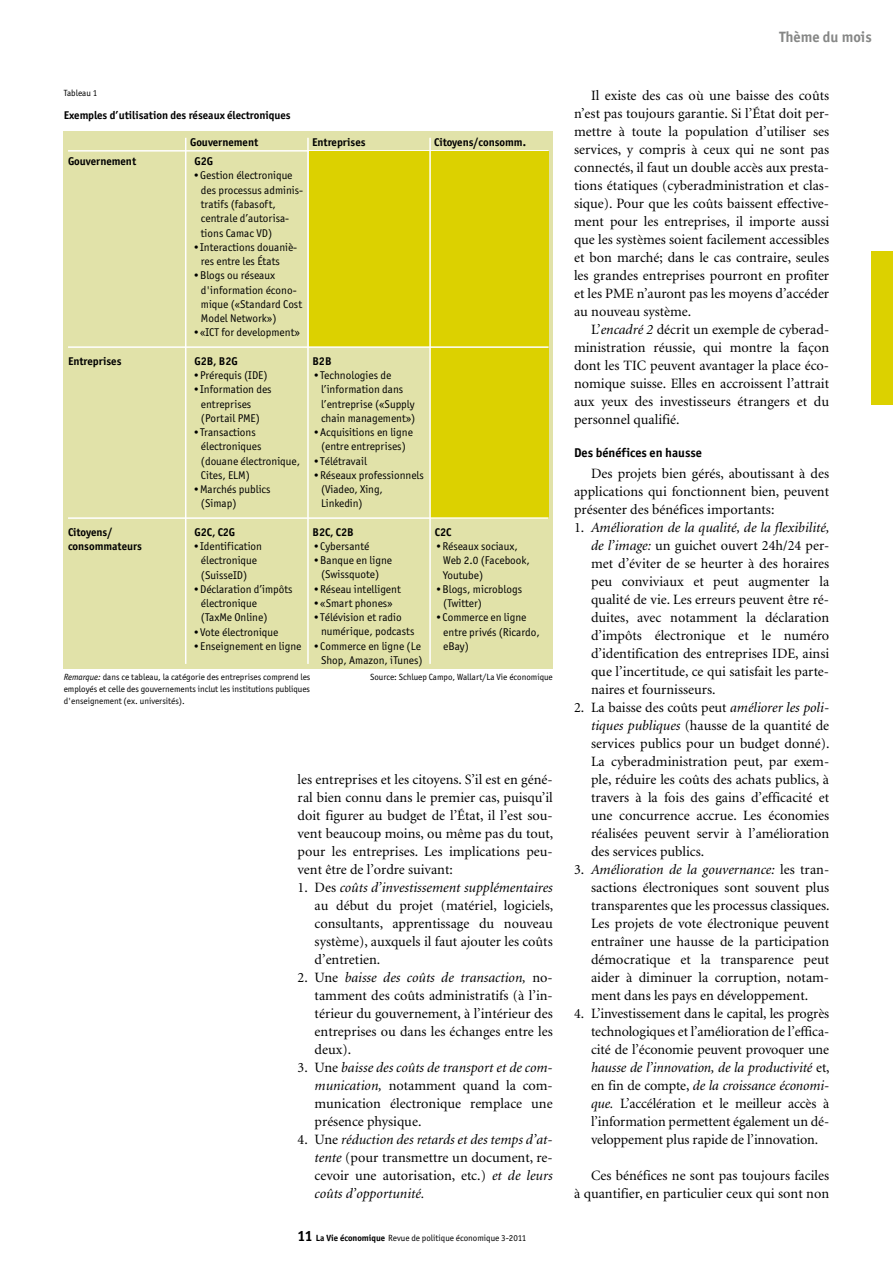
<style>
.page{position:relative;width:893px;height:1263px;background:#fff}
.page>*{position:absolute;margin:0;border:0;box-sizing:border-box;transform-origin:0 0}
.t1{font:700 15px "Officina San ITC";color:#868786}
.t2{font:14.25px/18px "Minion";color:#000;text-align:justify}
.t3{font:italic 14.25px/18px "Minion";color:#000;text-align:justify}
.t4{font:700 12.75px "Officina San ITC";color:#000}
.t5{font:11.25px/14.2px "Officina San ITC";color:#000}
.t6{font:700 11.25px/14.2px "Officina San ITC";color:#000}
.t7{font:9px/12px "Officina San ITC";color:#000}
.s1{font-style:italic}
.s2{font-style:normal}
.s3{font-weight:700;font-size:15px}
.s4{font-weight:700}
</style>
<div class="page">
<div style="left:872px;top:252px;width:21px;height:153px;background:#dcd100"></div>
<div style="left:64px;top:132px;width:489px;height:537px;background:#e1e2a9"></div>
<hr style="left:68px;top:150px;width:481px;height:2px;background:#fff">
<div style="left:309px;top:152px;width:240px;height:195px;background:#dcd100"></div>
<div style="left:430px;top:289px;width:119px;height:229px;background:#dcd100"></div>
<hr style="left:185px;top:138px;width:1px;height:526px;background:#fff">
<hr style="left:68px;top:346px;width:481px;height:2px;background:#fff">
<hr style="left:307px;top:138px;width:2px;height:526px;background:#fff">
<hr style="left:68px;top:517px;width:481px;height:2px;background:#fff">
<hr style="left:429px;top:138px;width:2px;height:526px;background:#fff">
<p class="t7" style="left:64px;top:87px;width:35px">Tableau 1</p>
<p class="t6" style="left:64px;top:108px;width:228px">Exemples d’utilisation des réseaux électroniques</p>
<p class="t6" style="left:190px;top:135px;width:70px">Gouvernement</p>
<p class="t6" style="left:312px;top:135px;width:55px">Entreprises</p>
<p class="t6" style="left:434px;top:135px;width:93px">Citoyens/consomm.</p>
<p class="t6" style="left:68px;top:154px;width:70px">Gouvernement</p>
<p class="t6" style="left:68px;top:354px;width:55px">Entreprises</p>
<p class="t6" style="left:68px;top:525px;width:75px">Citoyens/ consommateurs</p>
<p class="t6" style="left:195px;top:154px;width:20px">G2G</p>
<p class="t5" style="left:201px;top:168px;width:104px;text-indent:-9px">•Gestion électronique des processus adminis&shy;tratifs (fabasoft, centrale d’autorisa&shy;tions Camac VD)</p>
<p class="t5" style="left:201px;top:240px;width:98px;text-indent:-9px">•Interactions douaniè&shy;res entre les États</p>
<p class="t5" style="left:201px;top:268px;width:103px;text-indent:-9px">•Blogs ou réseaux d'information écono&shy;mique («Standard Cost<br>Model Network»)</p>
<p class="t5" style="left:192px;top:325px;width:109px">•«ICT for development»</p>
<p class="t6" style="left:195px;top:354px;width:45px">G2B, B2G</p>
<p class="t5" style="left:192px;top:368px;width:77px">•Prérequis (IDE)</p>
<p class="t5" style="left:201px;top:382px;width:72px;text-indent:-9px">•Information des entreprises (Portail PME)</p>
<p class="t5" style="left:201px;top:425px;width:101px;text-indent:-9px">•Transactions électroniques (douane électronique,<br>Cites, ELM)</p>
<p class="t5" style="left:201px;top:482px;width:71px;text-indent:-9px">•Marchés publics (Simap)</p>
<p class="t6" style="left:195px;top:525px;width:42px">G2C, C2G</p>
<p class="t5" style="left:192px;top:539px;width:71px;text-align:center">•Identification électronique (SuisseID)</p>
<p class="t5" style="left:201px;top:582px;width:93px;text-indent:-9px">•Déclaration d’impôts électronique<br>(TaxMe Online)</p>
<p class="t5" style="left:192px;top:625px;width:87px">•Vote électronique</p>
<p class="t5" style="left:192px;top:639px;width:111px">•Enseignement en ligne</p>
<p class="t6" style="left:313px;top:354px;width:20px">B2B</p>
<p class="t5" style="left:321px;top:368px;width:96px;text-indent:-9px">•Technologies de l’information dans l’entreprise («Supply chain management»)</p>
<p class="t5" style="left:313px;top:425px;width:102px;text-align:center">•Acquisitions en ligne (entre entreprises)</p>
<p class="t5" style="left:313px;top:454px;width:56px">•Télétravail</p>
<p class="t5" style="left:321px;top:468px;width:104px;text-indent:-9px">•Réseaux professionnels (Viadeo, Xing,<br>Linkedin)</p>
<p class="t6" style="left:313px;top:525px;width:43px">B2C, C2B</p>
<p class="t5" style="left:313px;top:539px;width:58px">•Cybersanté</p>
<p class="t5" style="left:313px;top:553px;width:81px;text-align:center">•Banque en ligne (Swissquote)</p>
<p class="t5" style="left:313px;top:582px;width:90px">•Réseau intelligent</p>
<p class="t5" style="left:313px;top:596px;width:82px">•«Smart phones»</p>
<p class="t5" style="left:321px;top:610px;width:95px;text-indent:-9px">•Télévision et radio numérique, podcasts</p>
<p class="t5" style="left:313px;top:639px;width:112px;text-align:right">•Commerce en ligne (Le<br>Shop, Amazon, iTunes)</p>
<p class="t6" style="left:435px;top:525px;width:18px">C2C</p>
<p class="t5" style="left:443px;top:539px;width:88px;text-indent:-9px">•Réseaux sociaux,<br>Web 2.0 (Facebook,<br>Youtube)</p>
<p class="t5" style="left:443px;top:582px;width:80px;text-indent:-9px">•Blogs, microblogs (Twitter)</p>
<p class="t5" style="left:443px;top:610px;width:98px;text-indent:-9px">•Commerce en ligne entre privés (Ricardo, eBay)</p>
<p class="t7" style="left:64px;top:671px;width:248px"><span class="s1">Remarque:</span> dans ce tableau, la catégorie des entreprises comprend les</p>
<p class="t7" style="left:370px;top:671px;width:184px">Source: Schluep Campo, Wallart/La Vie économique</p>
<p class="t7" style="left:64px;top:683px;width:248px">employés et celle des gouvernements inclut les institutions publiques d'enseignement (ex. universités).</p>
<p class="t2" style="left:298px;top:770px;width:257px">les entreprises et les citoyens. S’il est en géné&shy;ral bien connu dans le premier cas, puisqu’il doit figurer au budget de l’État, il l’est sou&shy;vent beaucoup moins, ou même pas du tout, pour les entreprises. Les implications peu&shy;vent être de l’ordre suivant:</p>
<p class="t2" style="left:315px;top:878px;width:240px;text-indent:-17px">1. Des <span class="s1">coûts d’investissement supplémentaires </span>au début du projet (matériel, logiciels, consultants, apprentissage du nouveau système), auxquels il faut ajouter les coûts d’entretien.</p>
<p class="t2" style="left:315px;top:968px;width:240px;text-indent:-17px">2. Une <span class="s1">baisse des coûts de transaction,</span> no&shy;tamment des coûts administratifs (à l’in&shy;térieur du gouvernement, à l’intérieur des entreprises ou dans les échanges entre les deux).</p>
<p class="t2" style="left:315px;top:1058px;width:240px;text-indent:-17px">3. Une <span class="s1">baisse des coûts de transport et de com&shy;munication,</span> notamment quand la com&shy;munication électronique remplace une présence physique.</p>
<p class="t3" style="left:315px;top:1130px;width:240px;text-indent:-17px"><span class="s2">4. Une</span> réduction des retards et des temps d’at&shy;tente <span class="s2">(pour transmettre un document, re&shy;cevoir une autorisation, etc.)</span> et de leurs coûts d’opportunité.</p>
<p class="t7" style="left:298px;top:1232px;width:230px"><span class="s3">11</span> <span class="s4">La Vie économique</span> Revue de politique économique 3-2011</p>
<p class="t1" style="left:779px;top:27px;width:94px">Thème du mois</p>
<p class="t2" style="left:574px;top:86px;width:257px;text-indent:17px">Il existe des cas où une baisse des coûts n’est pas toujours garantie. Si l’État doit per&shy;mettre à toute la population d’utiliser ses services, y compris à ceux qui ne sont pas connectés, il faut un double accès aux presta&shy;tions étatiques (cyberadministration et clas&shy;sique). Pour que les coûts baissent effective&shy;ment pour les entreprises, il importe aussi que les systèmes soient facilement accessibles et bon marché; dans le cas contraire, seules les grandes entreprises pourront en profiter et les PME n’auront pas les moyens d’accéder au nouveau système.</p>
<p class="t2" style="left:574px;top:320px;width:257px;text-indent:17px">L’<span class="s1">encadré 2</span> décrit un exemple de cyberad&shy;ministration réussie, qui montre la façon dont les TIC peuvent avantager la place éco&shy;nomique suisse. Elles en accroissent l’attrait aux yeux des investisseurs étrangers et du personnel qualifié.</p>
<p class="t4" style="left:574px;top:444px;width:129px">Des bénéfices en hausse</p>
<p class="t2" style="left:574px;top:464px;width:257px;text-indent:17px">Des projets bien gérés, aboutissant à des applications qui fonctionnent bien, peuvent présenter des bénéfices importants:</p>
<p class="t2" style="left:591px;top:518px;width:240px;text-indent:-17px">1. <span class="s1">Amélioration de la qualité, de la flexibilité, de l’image:</span> un guichet ouvert 24h/24 per&shy;met d’éviter de se heurter à des horaires peu conviviaux et peut augmenter la qualité de vie. Les erreurs peuvent être ré&shy;duites, avec notamment la déclaration d’impôts électronique et le numéro d’identification des entreprises IDE, ainsi que l’incertitude, ce qui satisfait les parte&shy;naires et fournisseurs.</p>
<p class="t2" style="left:591px;top:698px;width:240px;text-indent:-17px">2. La baisse des coûts peut <span class="s1">améliorer les poli&shy;tiques publiques</span> (hausse de la quantité de services publics pour un budget donné).<br>La cyberadministration peut, par exem&shy;ple, réduire les coûts des achats publics, à travers à la fois des gains d’efficacité et une concurrence accrue. Les économies réalisées peuvent servir à l’amélioration des services publics.</p>
<p class="t2" style="left:591px;top:860px;width:240px;text-indent:-17px">3. <span class="s1">Amélioration de la gouvernance:</span> les tran&shy;sactions électroniques sont souvent plus transparentes que les processus classiques.<br>Les projets de vote électronique peuvent entraîner une hausse de la participation démocratique et la transparence peut aider à diminuer la corruption, notam&shy;ment dans les pays en développement.</p>
<p class="t2" style="left:591px;top:1004px;width:240px;text-indent:-17px">4. L’investissement dans le capital, les progrès technologiques et l’amélioration de l’effica&shy;cité de l’économie peuvent provoquer une <span class="s1">hausse de l’innovation, de la productivité</span> et, en fin de compte, <span class="s1">de la croissance économi&shy;que.</span> L’accélération et le meilleur accès à l’information permettent également un dé&shy;veloppement plus rapide de l’innovation.</p>
<p class="t2" style="left:574px;top:1166px;width:257px;text-align:right">Ces bénéfices ne sont pas toujours faciles<br>à quantifier, en particulier ceux qui sont non</p>
</div>
